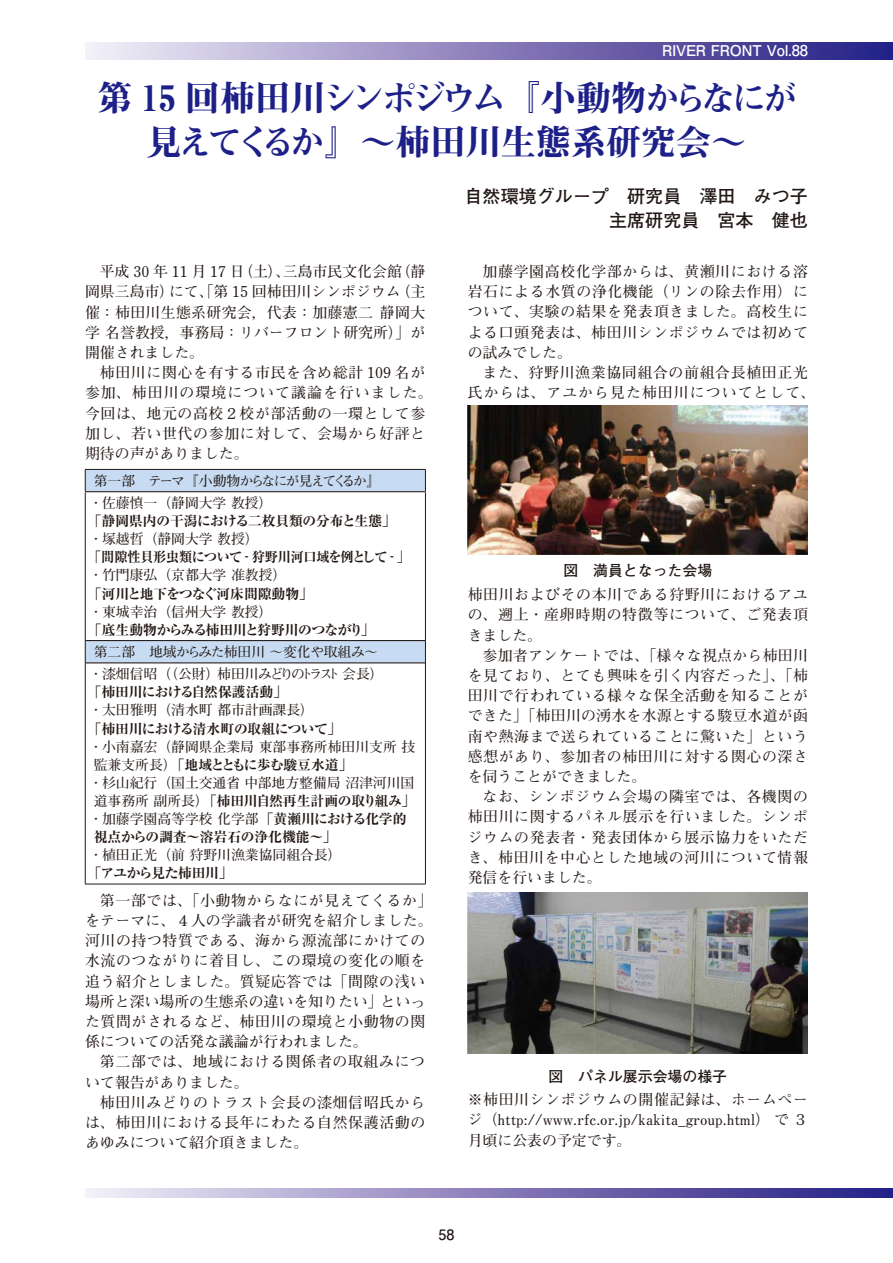
<style>
.page{position:relative;width:893px;height:1263px;background:#fff}
.page>*{position:absolute;margin:0;border:0;box-sizing:border-box;transform-origin:0 0}
.t1{font:35.1px/43.5px "Midashi Min Pr 6 MA31";letter-spacing:-.07em;color:#1d2088;text-align:center}
.t2{font:700 18px/23.4px "Futo Go B101 Pr 6";color:#221815;text-align:right}
.t3{font:700 14.85px/20.2px "Futo Min A101 Pr 6";letter-spacing:.045em;color:#221815;text-align:justify}
.t4{font:700 14.85px "Futo Go B101 Pr 6";color:#221815}
.t5{font:700 14.85px "Futo Go B101 Pr 6";letter-spacing:-.02em;color:#fff}
.t6{font:700 14.4px "Futo Go B101 Pr 6";color:#221815}
.t7{font:700 expanded 13.8px "Ryumin Pr 6";letter-spacing:-.025em;color:#221815}
.t8{font:700 13.8px "Futo Min A101 Pr 6";color:#221815}
.t9{font:700 13.8px/22.4px "Futo Min A101 Pr 6";letter-spacing:-.03em;color:#221815;text-align:center}
.t10{font:700 13.8px/22.4px "Futo Min A101 Pr 6";letter-spacing:-.045em;color:#221815}
.t11{font:700 expanded 13.8px "Ryumin Pr 6";letter-spacing:-.025em;color:#221815;scale:.95 1}
.t12{font:700 expanded 13.8px "Ryumin Pr 6";color:#221815}
.s1{font-family:"Futo Min A101 Pr 6";font-stretch:normal}
.s2{font-family:"Ryumin Pr 6";font-stretch:expanded}
</style>
<div class="page">
<div style="left:85px;top:43px;width:808px;height:17px;background:linear-gradient(to right,#f2ebf6,#231981)"></div>
<svg style="left:85px;top:1188px;width:808px;height:9px;background:#8a81bb"></svg>
<div style="left:85px;top:469px;width:340px;height:23px;background:#c7dcf2"></div>
<div style="left:85px;top:641px;width:340px;height:22px;background:#c7dcf2"></div>
<hr style="left:85px;top:640px;width:340px;height:1px;background:#221815">
<hr style="left:85px;top:662px;width:340px;height:1px;background:#221815">
<hr style="left:85px;top:492px;width:1px;height:149px;background:#221815">
<hr style="left:425px;top:492px;width:1px;height:149px;background:#221815">
<svg style="left:85px;top:641px;width:1px;height:22px"></svg>
<svg style="left:425px;top:641px;width:1px;height:22px"></svg>
<hr style="left:85px;top:663px;width:1px;height:221px;background:#221815">
<hr style="left:425px;top:663px;width:1px;height:221px;background:#221815">
<hr style="left:85px;top:884px;width:341px;height:1px;background:#221815">
<hr style="left:85px;top:469px;width:341px;height:1px;background:#221815">
<svg style="left:85px;top:470px;width:1px;height:21px"></svg>
<svg style="left:425px;top:470px;width:1px;height:21px"></svg>
<hr style="left:85px;top:491px;width:341px;height:1px;background:#221815">
<img style="left:468px;top:406px;width:340px;height:149px">
<img style="left:468px;top:892px;width:340px;height:162px">
<p class="t5" style="left:662px;top:38px;width:147px">RIVER FRONT Vol.88</p>
<h1 class="t1" style="left:97px;top:76px;width:702px">第 15 回柿田川シンポジウム『小動物からなにが見えてくるか』〜柿田川生態系研究会〜</h1>
<p class="t2" style="left:465px;top:184px;width:345px">自然環境グループ　研究員　澤田　みつ子主席研究員　宮本　健也</p>
<p class="t3" style="left:85px;top:261px;width:342px;text-indent:15px">平成 30 年 11 月 17 日（土）、三島市民文化会館（静岡県三島市）にて、「第 15 回柿田川シンポジウム（主催：柿田川生態系研究会，代表：加藤憲二静岡大学名誉教授，事務局：リバーフロント研究所）」が開催されました。</p>
<p class="t3" style="left:85px;top:362px;width:349px;text-align:left;text-indent:15px">柿田川に関心を有する市民を含め総計 109 名が参加、柿田川の環境について議論を行いました。今回は、地元の高校２校が部活動の一環として参加し、若い世代の参加に対して、会場から好評と期待の声がありました。</p>
<p class="t10" style="left:89px;top:469px;width:293px;text-indent:4px">第一部　テーマ『小動物からなにが見えてくるか』・佐藤慎一（静岡大学教授）</p>
<p class="t7" style="left:88px;top:510px;width:310px">「静岡県内の干潟における二枚貝類の分布と生態」</p>
<p class="t8" style="left:89px;top:528px;width:171px">・塚越哲（静岡大学教授）</p>
<p class="t11" style="left:88px;top:546px;width:340px">「間隙性貝形虫類について‐狩野川河口域を例として‐」</p>
<p class="t8" style="left:89px;top:564px;width:199px">・竹門康弘（京都大学准教授）</p>
<p class="t7" style="left:88px;top:582px;width:227px">「河川と地下をつなぐ河床間隙動物」</p>
<p class="t8" style="left:89px;top:601px;width:185px">・東城幸治（信州大学教授）</p>
<p class="t7" style="left:88px;top:619px;width:288px">「底生動物からみる柿田川と狩野川のつながり」</p>
<p class="t9" style="left:89px;top:640px;width:296px">第二部　地域からみた柿田川〜変化や取組み〜・漆畑信昭（（公財）柿田川みどりのトラスト会長）</p>
<p class="t7" style="left:88px;top:681px;width:201px">「柿田川における自然保護活動」</p>
<p class="t8" style="left:89px;top:699px;width:226px">・太田雅明（清水町都市計画課長）</p>
<p class="t7" style="left:88px;top:717px;width:255px">「柿田川における清水町の取組について」</p>
<p class="t8" style="left:89px;top:736px;width:328px">・小南嘉宏（静岡県企業局東部事務所柿田川支所技</p>
<p class="t7" style="left:94px;top:754px;width:260px"><span class="s1">監兼支所長）</span>「地域とともに歩む駿豆水道」</p>
<p class="t8" style="left:89px;top:772px;width:327px">・杉山紀行（国土交通省中部地方整備局沼津河川国</p>
<p class="t7" style="left:94px;top:790px;width:323px"><span class="s1">道事務所副所長）</span>「柿田川自然再生計画の取り組み」</p>
<p class="t8" style="left:89px;top:808px;width:319px">・加藤学園高等学校化学部<span class="s2">「黄瀬川における化学的</span></p>
<p class="t12" style="left:94px;top:826px;width:244px">視点からの調査〜溶岩石の浄化機能〜」</p>
<p class="t8" style="left:89px;top:844px;width:254px">・植田正光（前狩野川漁業協同組合長）</p>
<p class="t7" style="left:88px;top:862px;width:146px">「アユから見た柿田川」</p>
<p class="t3" style="left:85px;top:889px;width:349px;text-align:left;text-indent:15px">第一部では、「小動物からなにが見えてくるか」をテーマに、４人の学識者が研究を紹介しました。河川の持つ特質である、海から源流部にかけての水流のつながりに着目し、この環境の変化の順を追う紹介としました。質疑応答では「間隙の浅い場所と深い場所の生態系の違いを知りたい」といった質問がされるなど、柿田川の環境と小動物の関係についての活発な議論が行われました。</p>
<p class="t3" style="left:85px;top:1051px;width:342px;text-indent:15px">第二部では、地域における関係者の取組みについて報告がありました。</p>
<p class="t3" style="left:85px;top:1091px;width:342px;text-indent:15px">柿田川みどりのトラスト会長の漆畑信昭氏からは、柿田川における長年にわたる自然保護活動のあゆみについて紹介頂きました。</p>
<p class="t3" style="left:468px;top:261px;width:342px;text-indent:15px">加藤学園高校化学部からは、黄瀬川における溶岩石による水質の浄化機能（リンの除去作用）について、実験の結果を発表頂きました。高校生による口頭発表は、柿田川シンポジウムでは初めての試みでした。</p>
<p class="t3" style="left:468px;top:362px;width:349px;text-align:center">また、狩野川漁業協同組合の前組合長植田正光<br>氏からは、アユから見た柿田川についてとして、</p>
<p class="t4" style="left:563px;top:558px;width:150px">図　満員となった会場</p>
<p class="t3" style="left:468px;top:584px;width:342px">柿田川およびその本川である狩野川におけるアユの、遡上・産卵時期の特徴等について、ご発表頂きました。</p>
<p class="t3" style="left:468px;top:644px;width:342px;text-indent:15px">参加者アンケートでは、「様々な視点から柿田川を見ており、とても興味を引く内容だった」、「柿田川で行われている様々な保全活動を知ることができた」「柿田川の湧水を水源とする駿豆水道が函南や熱海まで送られていることに驚いた」という感想があり、参加者の柿田川に対する関心の深さを伺うことができました。</p>
<p class="t3" style="left:468px;top:786px;width:342px;text-indent:15px">なお、シンポジウム会場の隣室では、各機関の柿田川に関するパネル展示を行いました。シンポジウムの発表者・発表団体から展示協力をいただき、柿田川を中心とした地域の河川について情報発信を行いました。</p>
<p class="t4" style="left:549px;top:1064px;width:180px">図　パネル展示会場の様子</p>
<p class="t3" style="left:468px;top:1089px;width:342px">※柿田川シンポジウムの開催記録は、ホームページ（http://www.rfc.or.jp/kakita_group.html）で３月頃に公表の予定です。</p>
<p class="t6" style="left:438px;top:1223px;width:17px">58</p>
</div>
